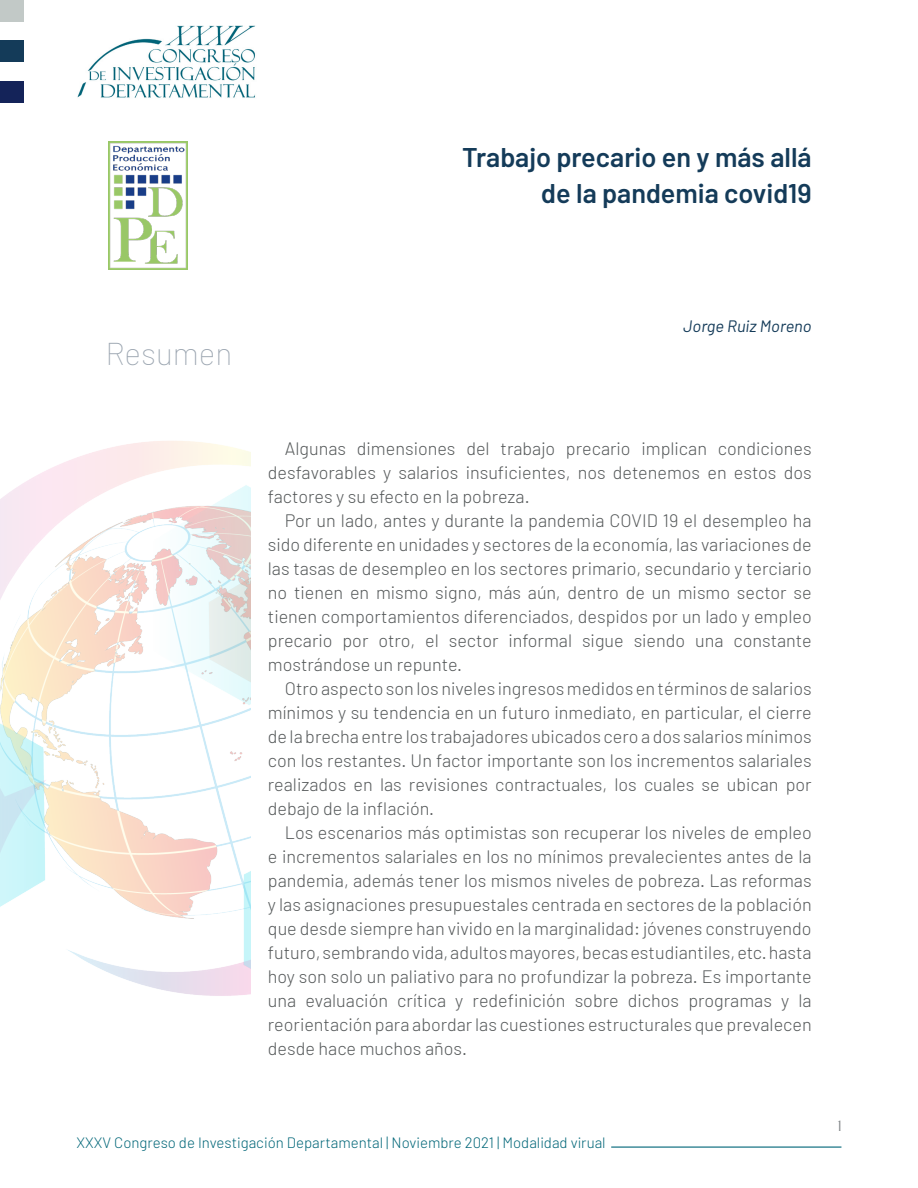
<style>
.page{position:relative;width:918px;height:1188px;background:#fff}
.page>*{position:absolute;margin:0;border:0;box-sizing:border-box;transform-origin:0 0}
.Bibliografía{font:100 31.5px "Barlow";color:#9ba5b0}
.t1{font:600 27px/36px "Barlow";color:#143b59;text-align:right}
.primer_parrafo{font:300 18px/24px "Barlow";color:#55595a;text-align:justify}
.t2{font:italic 16.5px "Barlow";color:#143b59}
.t3{font:300 15px "Barlow";color:#006678}
.t4{font:15px "Linotype Aperto";color:#7f8386}
</style>
<div class="page">
<hr style="left:611px;top:1147px;width:230px;height:1px;background:#006678">
<img style="left:77px;top:26px;width:178px;height:72px">
<img style="left:0;top:441px;width:251px;height:555px">
<img style="left:108px;top:141px;width:79px;height:128px">
<div style="left:0;top:0;width:24px;height:21px;background:#c2c9c7"></div>
<div style="left:0;top:40px;width:24px;height:21px;background:#143b59"></div>
<div style="left:0;top:81px;width:24px;height:22px;background:#142359"></div>
<p class="t1" style="left:462px;top:139px;width:351px">Trabajo precario en y más allá de la pandemia covid19</p>
<p class="Bibliografía" style="left:105px;top:334px;width:129px">Resumen</p>
<p class="t2" style="left:683px;top:316px;width:130px">Jorge Ruiz Moreno</p>
<p class="primer_parrafo" style="left:268px;top:436px;width:545px;text-indent:17px">Algunas dimensiones del trabajo precario implican condiciones desfavorables y salarios insuficientes, nos detenemos en estos dos factores y su efecto en la pobreza.</p>
<p class="primer_parrafo" style="left:268px;top:508px;width:545px;text-indent:17px">Por un lado, antes y durante la pandemia COVID 19 el desempleo ha sido diferente en unidades y sectores de la economía, las variaciones de las tasas de desempleo en los sectores primario, secundario y terciario no tienen en mismo signo, más aún, dentro de un mismo sector se tienen comportamientos diferenciados, despidos por un lado y empleo precario por otro, el sector informal sigue siendo una constante mostrándose un repunte.</p>
<p class="primer_parrafo" style="left:268px;top:676px;width:545px;text-indent:17px">Otro aspecto son los niveles ingresos medidos en términos de salarios mínimos y su tendencia en un futuro inmediato, en particular, el cierre de la brecha entre los trabajadores ubicados cero a dos salarios mínimos con los restantes. Un factor importante son los incrementos salariales realizados en las revisiones contractuales, los cuales se ubican por debajo de la inflación.</p>
<p class="primer_parrafo" style="left:268px;top:820px;width:545px;text-indent:17px">Los escenarios más optimistas son recuperar los niveles de empleo e incrementos salariales en los no mínimos prevalecientes antes de la pandemia, además tener los mismos niveles de pobreza. Las reformas y las asignaciones presupuestales centrada en sectores de la población que desde siempre han vivido en la marginalidad: jóvenes construyendo futuro, sembrando vida, adultos mayores, becas estudiantiles, etc. hasta hoy son solo un paliativo para no profundizar la pobreza. Es importante una evaluación crítica y redefinición sobre dichos programas y la reorientación para abordar las cuestiones estructurales que prevalecen desde hace muchos años.</p>
<p class="t3" style="left:77px;top:1133px;width:531px">XXXV Congreso de Investigación Departamental | Noviembre 2021 | Modalidad virual</p>
<p class="t4" style="left:838px;top:1117px;width:5px">1</p>
</div>
